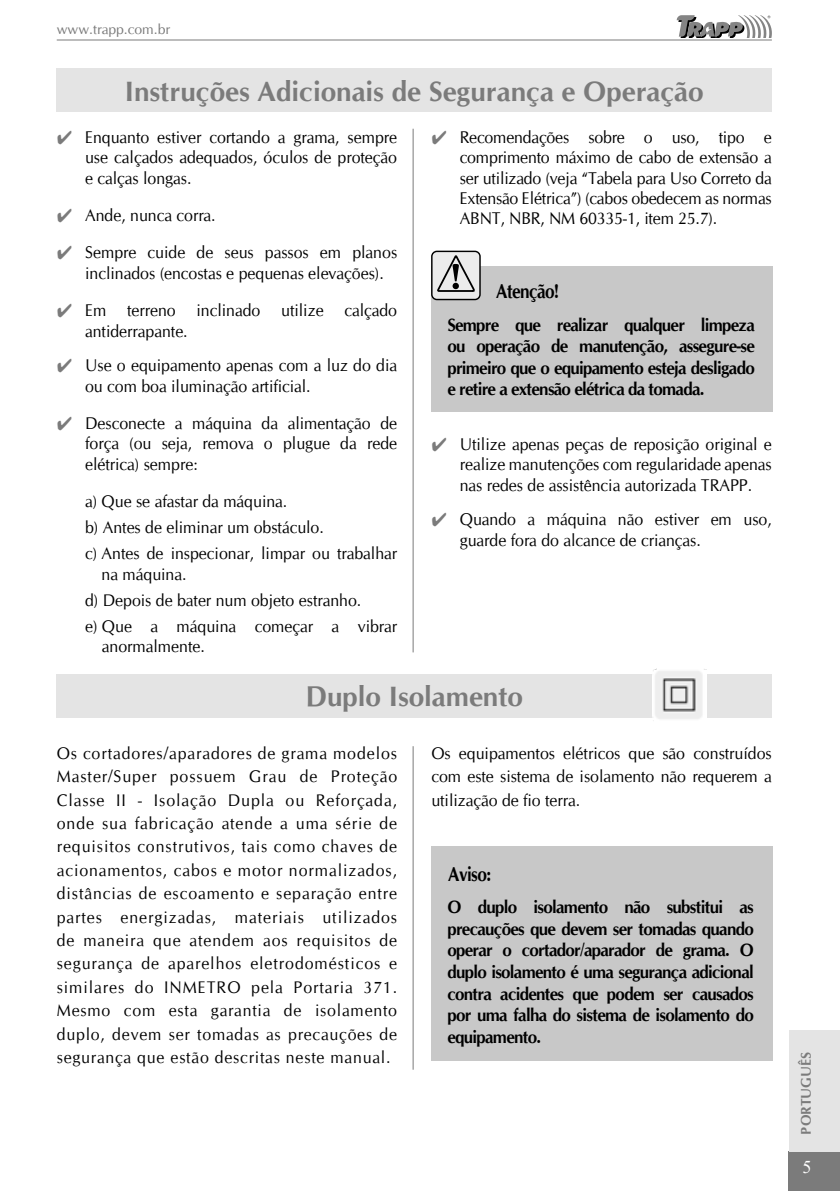
<style>
.page{position:relative;width:840px;height:1191px;background:#fff}
.page>*{position:absolute;margin:0;border:0;box-sizing:border-box;transform-origin:0 0}
.t1{font:700 28px "CG Omega";color:#7b7b7b}
.t2{font:700 20.2px "CG Omega";letter-spacing:-.03em;color:#000;scale:.85 1}
.t3{font:18px "Times New Roman";color:#fff}
.t4{font:700 17.8px/21.6px "CG Omega";letter-spacing:-.04em;color:#000;text-align:justify;scale:.95 1}
.t5{font:17px/20.4px "CG Omega";color:#000;text-align:justify;scale:.94 1}
.t6{font:16.8px/23.4px "CG Omega";color:#000;scale:.95 1}
.t7{font:14px "CG Omega";color:#7a7a7a}
.t8{font:700 14px "CG Omega";color:#7b7b7b}
</style>
<div class="page">
<div style="left:788px;top:1151px;width:51px;height:40px;background:#7b7b7b"></div>
<div style="left:788px;top:1029px;width:51px;height:122px;background:#e4e4e4"></div>
<svg style="left:676px;top:15px;width:95px;height:22px"></svg>
<hr style="left:57px;top:40px;width:714px;height:1px;background:#7a7a7a">
<div style="left:56px;top:69px;width:715px;height:43px;background:#e4e4e4"></div>
<div style="left:430px;top:266px;width:342px;height:146px;background:#c8c8c8"></div>
<div style="left:431px;top:251px;width:48px;height:48px;background:#ececec;border-radius:5px"></div>
<div style="left:431px;top:251px;width:49px;height:49px;border:1px solid #000;border-radius:5px"></div>
<svg style="left:437px;top:255px;width:38px;height:37px"></svg>
<div style="left:430px;top:846px;width:342px;height:215px;background:#c8c8c8"></div>
<hr style="left:412px;top:129px;width:1px;height:523px;background:#7a7a7a">
<hr style="left:412px;top:746px;width:1px;height:323px;background:#7a7a7a">
<div style="left:56px;top:674px;width:715px;height:43px;background:#e4e4e4"></div>
<img style="left:652px;top:669px;width:54px;height:52px">
<p class="t7" style="left:57px;top:20px;width:115px">www.trapp.com.br</p>
<h1 class="t1" style="left:125px;top:73px;width:580px">Instruções Adicionais de Segurança e Operação</h1>
<p class="t5" style="left:85px;top:127px;width:333px">Enquanto estiver cortando a grama, sempre use calçados adequados, óculos de proteção e calças longas.</p>
<p class="t5" style="left:85px;top:197px;width:333px;line-height:37.4px">Ande, nunca corra.<br>Sempre cuide de seus passos em planos</p>
<p class="t5" style="left:85px;top:263px;width:319px">inclinados (encostas e pequenas elevações).</p>
<p class="t5" style="left:85px;top:300px;width:333px">Em terreno inclinado utilize calçado antiderrapante.</p>
<p class="t5" style="left:85px;top:355px;width:333px">Use o equipamento apenas com a luz do dia ou com boa iluminação artificial.</p>
<p class="t5" style="left:85px;top:413px;width:333px">Desconecte a máquina da alimentação de força (ou seja, remova o plugue da rede elétrica) sempre:</p>
<p class="t6" style="left:85px;top:489px;width:330px;line-height:26px">a) Que se afastar da máquina.<br>b) Antes de eliminar um obstáculo.<br>c) Antes de inspecionar, limpar ou trabalhar</p>
<p class="t6" style="left:85px;top:561px;width:330px;line-height:26px;text-indent:16px">na máquina.<br>d) Depois de bater num objeto estranho.<br>e) Que a máquina começar a vibrar</p>
<p class="t6" style="left:102px;top:635px;width:110px">anormalmente.</p>
<p class="t5" style="left:459px;top:127px;width:333px">Recomendações sobre o uso, tipo e comprimento máximo de cabo de extensão a ser utilizado (veja “Tabela para Uso Correto da Extensão Elétrica”) (cabos obedecem as normas ABNT, NBR, NM 60335-1, item 25.7).</p>
<p class="t2" style="left:496px;top:279px;width:75px">Atenção!</p>
<p class="t4" style="left:447px;top:314px;width:325px">Sempre que realizar qualquer limpeza ou operação de manutenção, assegure-se primeiro que o equipamento esteja desligado e retire a extensão elétrica da tomada.</p>
<p class="t5" style="left:459px;top:434px;width:333px">Utilize apenas peças de reposição original e realize manutenções com regularidade apenas nas redes de assistência autorizada TRAPP.</p>
<p class="t5" style="left:459px;top:509px;width:333px">Quando a máquina não estiver em uso, guarde fora do alcance de crianças.</p>
<h1 class="t1" style="left:305px;top:679px;width:219px">Duplo Isolamento</h1>
<p class="t6" style="left:57px;top:741px;width:359px;text-align:justify">Os cortadores/aparadores de grama modelos Master/Super possuem Grau de Proteção Classe II - Isolação Dupla ou Reforçada, onde sua fabricação atende a uma série de requisitos construtivos, tais como chaves de acionamentos, cabos e motor normalizados, distâncias de escoamento e separação entre partes energizadas, materiais utilizados de maneira que atendem aos requisitos de segurança de aparelhos eletrodomésticos e similares do INMETRO pela Portaria 371.<br>Mesmo com esta garantia de isolamento duplo, devem ser tomadas as precauções de segurança que estão descritas neste manual.</p>
<p class="t6" style="left:431px;top:741px;width:359px;text-align:justify">Os equipamentos elétricos que são construídos com este sistema de isolamento não requerem a utilização de fio terra.</p>
<p class="t2" style="left:448px;top:861px;width:52px">Aviso:</p>
<p class="t4" style="left:447px;top:896px;width:324px">O duplo isolamento não substitui as precauções que devem ser tomadas quando operar o cortador/aparador de grama. O duplo isolamento é uma segurança adicional contra acidentes que podem ser causados por uma falha do sistema de isolamento do equipamento.</p>
<p class="t8" style="left:796px;top:1134px;width:84px;rotate:-90deg">PORTUGUÊS</p>
<p class="t3" style="left:802px;top:1154px;width:10px">5</p>
</div>
